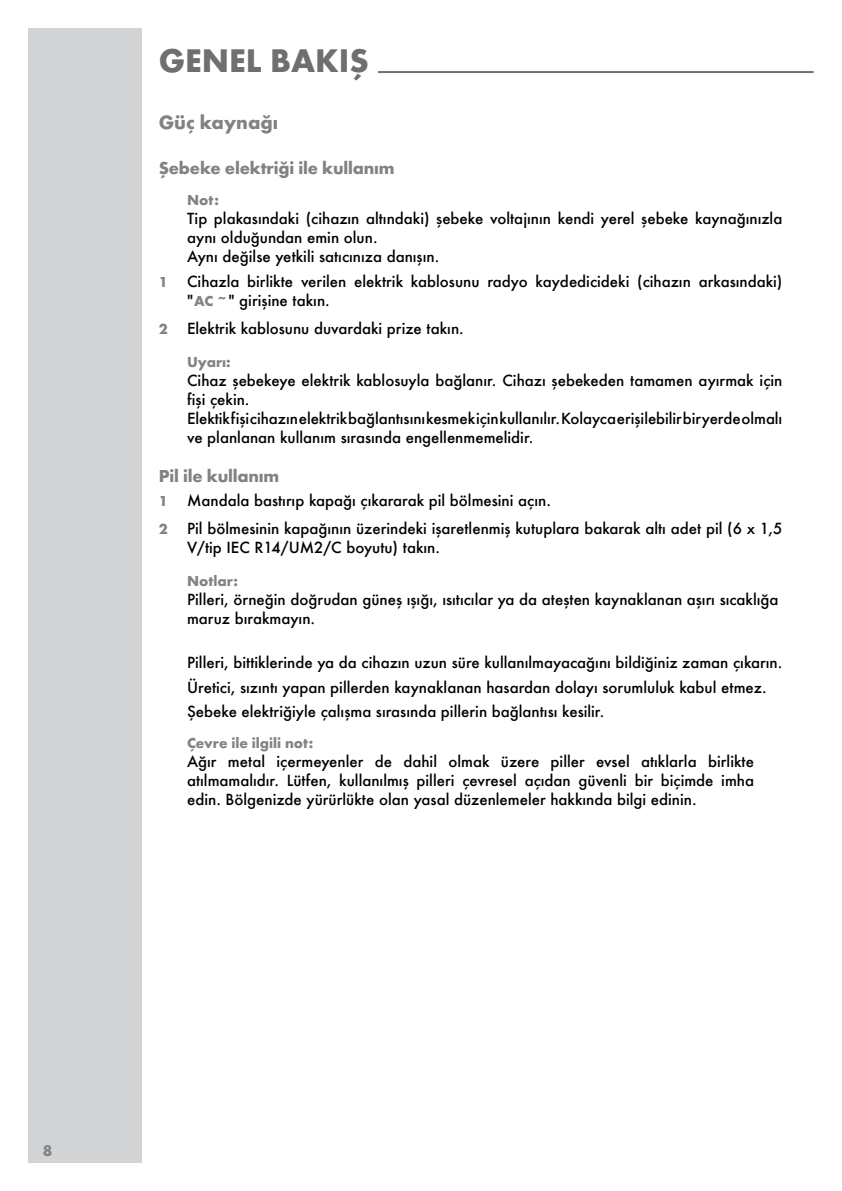
<style>
.page{position:relative;width:842px;height:1191px;background:#fff}
.page>*{position:absolute;margin:0;border:0;box-sizing:border-box;transform-origin:0 0}
.t1{font:700 34px "Futura TOT";color:#6d6f71}
.t2{font:700 20px "Futura TOT";color:#808285}
.t3{font:700 18px "Futura TOT";letter-spacing:-.01em;color:#808285}
.t4{font:700 16px "Futura TOT";color:#808285}
.t5{font:500 15px/19px "Futura";color:#000}
.t6{font:700 15px "Futura TOT";color:#808285}
.s1{font-family:"Futura TOT";font-weight:700;color:#808285}
</style>
<div class="page">
<div style="left:28px;top:28px;width:114px;height:1134px;background:#d1d3d4"></div>
<hr style="left:378px;top:71px;width:436px;height:2px;background:#6d6f71">
<h1 class="t1" style="left:159px;top:40px;width:212px">GENEL BAKIŞ</h1>
<h2 class="t2" style="left:159px;top:110px;width:121px">Güç kaynağı</h2>
<p class="t3" style="left:159px;top:157px;width:237px">Şebeke elektriği ile kullanım</p>
<p class="t6" style="left:187px;top:191px;width:33px">Not:</p>
<p class="t5" style="left:187px;top:209px;width:597px">Tip plakasındaki (cihazın altındaki) şebeke voltajının kendi yerel şebeke kaynağınızla aynı olduğundan emin olun.<br>Aynı değilse yetkili satıcınıza danışın.</p>
<p class="t6" style="left:159px;top:273px;width:10px">1</p>
<p class="t5" style="left:187px;top:272px;width:597px">Cihazla birlikte verilen elektrik kablosunu radyo kaydedicideki (cihazın arkasındaki) "<span class="s1">AC ~</span>" girişine takın.</p>
<p class="t6" style="left:159px;top:319px;width:10px">2</p>
<p class="t5" style="left:187px;top:318px;width:278px">Elektrik kablosunu duvardaki prize takın.</p>
<p class="t6" style="left:187px;top:352px;width:45px">Uyarı:</p>
<p class="t5" style="left:187px;top:370px;width:597px">Cihaz şebekeye elektrik kablosuyla bağlanır. Cihazı şebekeden tamamen ayırmak için fişi çekin.<br>Elektik fişi cihazın elektrik bağlantısını kesmek için kullanılır. Kolayca erişilebilir bir yerde olmalı ve planlanan kullanım sırasında engellenmemelidir.</p>
<p class="t3" style="left:159px;top:464px;width:122px">Pil ile kullanım</p>
<p class="t6" style="left:159px;top:492px;width:10px">1</p>
<p class="t5" style="left:187px;top:491px;width:365px">Mandala bastırıp kapağı çıkararak pil bölmesini açın.</p>
<p class="t6" style="left:159px;top:519px;width:10px">2</p>
<p class="t5" style="left:187px;top:518px;width:597px">Pil bölmesinin kapağının üzerindeki işaretlenmiş kutuplara bakarak altı adet pil (6 x 1,5<br>V/tip IEC R14/UM2/C boyutu) takın.</p>
<p class="t6" style="left:187px;top:572px;width:52px">Notlar:</p>
<p class="t5" style="left:187px;top:590px;width:593px">Pilleri, örneğin doğrudan güneş ışığı, ısıtıcılar ya da ateşten kaynaklanan aşırı sıcaklığa maruz bırakmayın.</p>
<p class="t5" style="left:187px;top:650px;width:597px;line-height:24.6px">Pilleri, bittiklerinde ya da cihazın uzun süre kullanılmayacağını bildiğiniz zaman çıkarın.<br>Üretici, sızıntı yapan pillerden kaynaklanan hasardan dolayı sorumluluk kabul etmez.<br>Şebeke elektriğiyle çalışma sırasında pillerin bağlantısı kesilir.</p>
<p class="t6" style="left:187px;top:733px;width:128px">Çevre ile ilgili not:</p>
<p class="t5" style="left:187px;top:751px;width:568px;text-align:justify">Ağır metal içermeyenler de dahil olmak üzere piller evsel atıklarla birlikte atılmamalıdır. Lütfen, kullanılmış pilleri çevresel açıdan güvenli bir biçimde imha edin. Bölgenizde yürürlükte olan yasal düzenlemeler hakkında bilgi edinin.</p>
<p class="t4" style="left:43px;top:1140px;width:11px">8</p>
</div>
